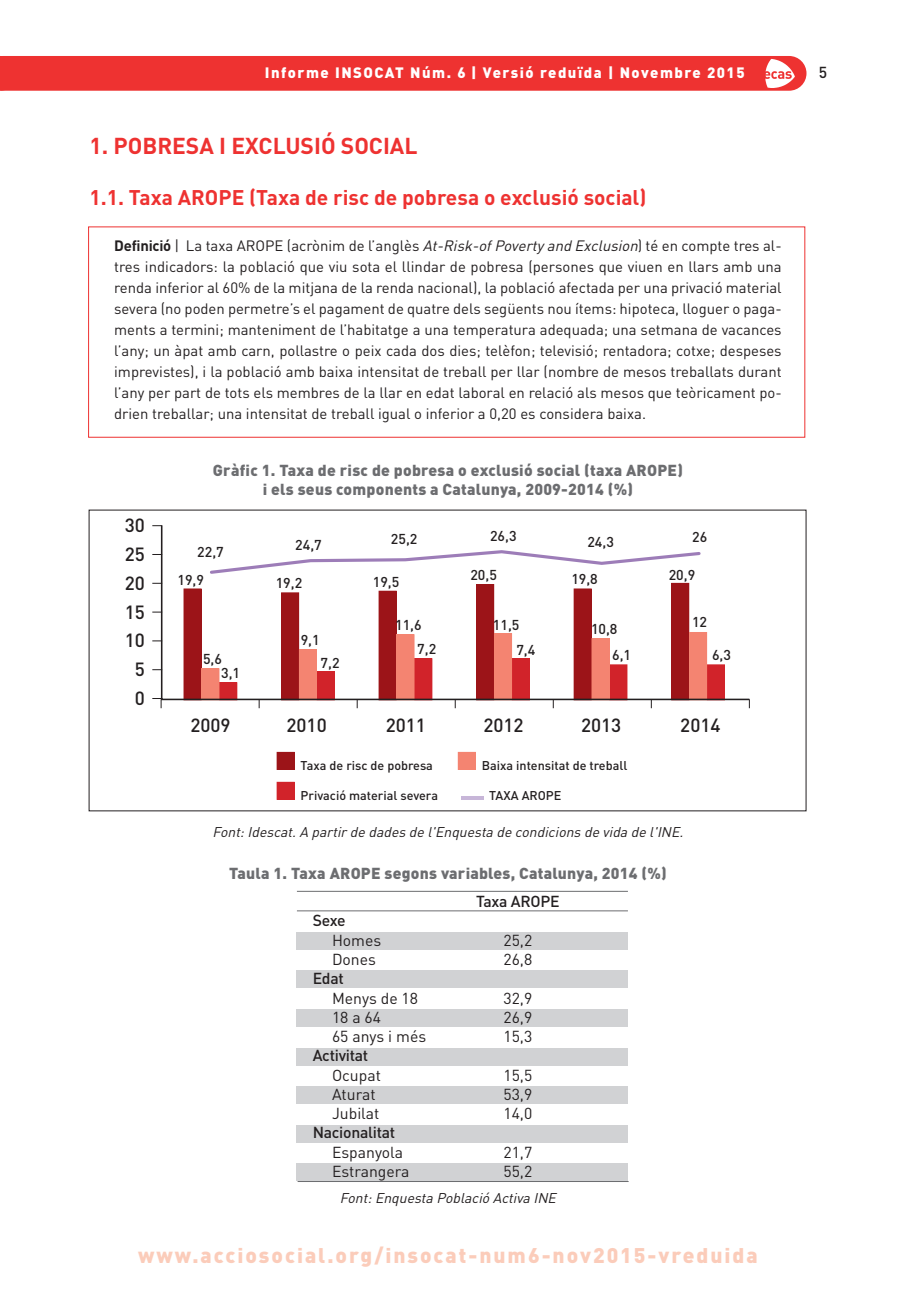
<style>
.page{position:relative;width:918px;height:1300px;background:#fff}
.page>*{position:absolute;margin:0;border:0;box-sizing:border-box;transform-origin:0 0}
.t1{font:700 22.75px "DIN";color:#ee3231}
.t2{font:700 21px "DIN";color:#ee3231}
.t3{font:900 21px "DIN";letter-spacing:.095em;color:#fbccba}
.t4{font:500 18.9px/28.7px "DIN";color:#231f20;text-align:center}
.t5{font:900 15.75px/19.2px "DIN";letter-spacing:.015em;color:#6c6d70;text-align:center}
.t6{font:15.75px "DIN";color:#231f20}
.t7{font:500 15.75px "DIN";letter-spacing:-.015em;color:#231f20}
.t8{font:14.88px/21px "DIN";color:#231f20;text-align:justify}
.t9{font:900 14.88px "DIN";letter-spacing:.1em;color:#fff}
.t10{font:500 14.17px/27.7px "DIN";color:#231f20}
.t11{font:italic 14px "DIN";color:#231f20}
.t12{font:500 12.6px "DIN";color:#231f20}
.s1{font-weight:700}
.s2{font-style:italic}
</style>
<div class="page">
<div style="left:297px;top:932px;width:331px;height:17px;background:#d1d2d4"></div>
<div style="left:297px;top:970px;width:331px;height:18px;background:#d1d2d4"></div>
<div style="left:297px;top:1009px;width:331px;height:17px;background:#d1d2d4"></div>
<div style="left:297px;top:1048px;width:331px;height:17px;background:#d1d2d4"></div>
<div style="left:297px;top:1086px;width:331px;height:17px;background:#d1d2d4"></div>
<div style="left:297px;top:1125px;width:331px;height:17px;background:#d1d2d4"></div>
<div style="left:297px;top:1163px;width:331px;height:18px;background:#d1d2d4"></div>
<hr style="left:298px;top:1181px;width:330px;height:1px;background:#6c6d70">
<hr style="left:297px;top:891px;width:331px;height:1px;background:#6c6d70">
<hr style="left:297px;top:910px;width:331px;height:1px;background:#6c6d70">
<div style="left:88px;top:226px;width:717px;height:212px;border:1px solid #ee3231"></div>
<svg style="left:160px;top:525px;width:590px;height:176px"></svg>
<svg style="left:152px;top:698px;width:10px;height:10px"></svg>
<div style="left:277px;top:752px;width:17px;height:17px;background:#9c1418"></div>
<div style="left:277px;top:752px;width:18px;height:18px;border:1px solid #9c1418"></div>
<div style="left:458px;top:752px;width:17px;height:17px;background:#f48471"></div>
<div style="left:458px;top:752px;width:18px;height:18px;border:1px solid #f48471"></div>
<div style="left:277px;top:782px;width:17px;height:17px;background:#d1232a"></div>
<div style="left:277px;top:782px;width:18px;height:18px;border:1px solid #d1232a"></div>
<hr style="left:461px;top:796px;width:22px;height:4px;background:#c7b6d8">
<div style="left:0;top:56px;width:806px;height:35px;background:#ee3231"></div>
<p class="t9" style="left:265px;top:64px;width:481px">Informe INSOCAT Núm. 6 | Versió reduïda | Novembre 2015</p>
<p class="t7" style="left:819px;top:64px;width:10px">5</p>
<h1 class="t1" style="left:89px;top:133px;width:330px">1. POBRESA I EXCLUSIÓ SOCIAL</h1>
<h2 class="t2" style="left:89px;top:185px;width:558px">1.1. Taxa AROPE (Taxa de risc de pobresa o exclusió social)</h2>
<p class="t8" style="left:114px;top:235px;width:669px"><span class="s1">Definició</span> | La taxa AROPE (acrònim de l’anglès <span class="s2">At-Risk-ofPoverty andExclusion</span>) té en compte tres al&shy;tres indicadors: la població que viu sota el llindar de pobresa (persones que viuen en llars amb una renda inferior al 60% de la mitjana de la renda nacional), la població afectada per una privació material severa (no poden permetre’s el pagament de quatre dels següents nou ítems: hipoteca, lloguer o paga&shy;ments a termini; manteniment de l’habitatge a una temperatura adequada; una setmana de vacances l’any; un àpat amb carn, pollastre o peix cada dos dies; telèfon; televisió; rentadora; cotxe; despeses imprevistes), i la població amb baixa intensitat de treball per llar (nombre de mesos treballats durant l’any per part de tots els membres de la llar en edat laboral en relació als mesos que teòricament po&shy;drien treballar; una intensitat de treball igual o inferior a 0,20 es considera baixa.</p>
<p class="t4" style="left:125px;top:511px;width:22px">30<br>25<br>20<br>15<br>10<br>5<br>0</p>
<p class="t5" style="left:213px;top:461px;width:471px">Gràfic 1. Taxa de risc de pobresa o exclusió social (taxa AROPE) i els seus components a Catalunya, 2009-2014 (%)</p>
<p class="t10" style="left:177px;top:538px;width:48px;text-indent:20px">22,7<br>19,9</p>
<p class="t10" style="left:203px;top:645px;width:20px">5,6</p>
<p class="t10" style="left:221px;top:659px;width:20px">3,1</p>
<p class="t10" style="left:295px;top:531px;width:28px">24,7</p>
<p class="t10" style="left:391px;top:525px;width:28px">25,2</p>
<p class="t10" style="left:490px;top:522px;width:28px">26,3</p>
<p class="t10" style="left:587px;top:529px;width:28px">24,3</p>
<p class="t10" style="left:692px;top:523px;width:17px">26</p>
<p class="t10" style="left:276px;top:569px;width:28px">19,2</p>
<p class="t10" style="left:373px;top:568px;width:28px">19,5</p>
<p class="t10" style="left:571px;top:565px;width:28px">19,8</p>
<p class="t10" style="left:668px;top:561px;width:28px">20,9</p>
<p class="t10" style="left:470px;top:561px;width:28px">20,5</p>
<p class="t10" style="left:301px;top:626px;width:20px">9,1</p>
<p class="t10" style="left:321px;top:649px;width:20px">7,2</p>
<p class="t10" style="left:395px;top:611px;width:28px">11,6</p>
<p class="t10" style="left:692px;top:608px;width:17px">12</p>
<p class="t10" style="left:493px;top:611px;width:28px">11,5</p>
<p class="t10" style="left:591px;top:615px;width:28px">10,8</p>
<p class="t10" style="left:417px;top:636px;width:20px">7,2</p>
<p class="t10" style="left:712px;top:641px;width:20px">6,3</p>
<p class="t10" style="left:516px;top:636px;width:20px">7,4</p>
<p class="t10" style="left:612px;top:641px;width:20px">6,1</p>
<p class="t4" style="left:190px;top:711px;width:42px">2009</p>
<p class="t4" style="left:286px;top:711px;width:42px">2010</p>
<p class="t4" style="left:386px;top:711px;width:42px">2011</p>
<p class="t4" style="left:483px;top:711px;width:42px">2012</p>
<p class="t4" style="left:581px;top:711px;width:42px">2013</p>
<p class="t4" style="left:680px;top:711px;width:42px">2014</p>
<p class="t12" style="left:301px;top:758px;width:134px">Taxa de risc de pobresa</p>
<p class="t12" style="left:482px;top:758px;width:147px">Baixa intensitat de treball</p>
<p class="t12" style="left:301px;top:788px;width:139px">Privació material severa</p>
<p class="t12" style="left:489px;top:788px;width:74px">TAXA AROPE</p>
<p class="t11" style="left:212px;top:823px;width:475px">Font: Idescat. A partir de dades de l'Enquesta de condicions de vida de l'INE.</p>
<p class="t5" style="left:229px;top:864px;width:439px">Taula 1. Taxa AROPE segons variables, Catalunya, 2014 (%)</p>
<p class="t7" style="left:476px;top:892px;width:85px">Taxa AROPE</p>
<p class="t7" style="left:313px;top:912px;width:34px">Sexe</p>
<p class="t6" style="left:332px;top:931px;width:51px">Homes</p>
<p class="t6" style="left:503px;top:931px;width:30px">25,2</p>
<p class="t6" style="left:332px;top:950px;width:45px">Dones</p>
<p class="t6" style="left:503px;top:950px;width:30px">26,8</p>
<p class="t7" style="left:313px;top:969px;width:33px">Edat</p>
<p class="t6" style="left:332px;top:989px;width:88px">Menys de 18</p>
<p class="t6" style="left:503px;top:989px;width:30px">32,9</p>
<p class="t6" style="left:332px;top:1008px;width:50px">18 a 64</p>
<p class="t6" style="left:503px;top:1008px;width:30px">26,9</p>
<p class="t6" style="left:332px;top:1027px;width:96px">65 anys i més</p>
<p class="t6" style="left:503px;top:1027px;width:30px">15,3</p>
<p class="t7" style="left:313px;top:1046px;width:57px">Activitat</p>
<p class="t6" style="left:332px;top:1066px;width:50px">Ocupat</p>
<p class="t6" style="left:503px;top:1066px;width:30px">15,5</p>
<p class="t6" style="left:332px;top:1085px;width:45px">Aturat</p>
<p class="t6" style="left:503px;top:1085px;width:30px">53,9</p>
<p class="t6" style="left:332px;top:1104px;width:49px">Jubilat</p>
<p class="t6" style="left:503px;top:1104px;width:30px">14,0</p>
<p class="t7" style="left:313px;top:1123px;width:84px">Nacionalitat</p>
<p class="t6" style="left:332px;top:1143px;width:73px">Espanyola</p>
<p class="t6" style="left:503px;top:1143px;width:30px">21,7</p>
<p class="t6" style="left:332px;top:1162px;width:79px">Estrangera</p>
<p class="t6" style="left:503px;top:1162px;width:30px">55,2</p>
<p class="t11" style="left:340px;top:1190px;width:220px">Font: Enquesta Població Activa INE</p>
<h2 class="t3" style="left:138px;top:1243px;width:621px">www.acciosocial.org/insocat-num6-nov2015-vreduida</h2>
</div>
